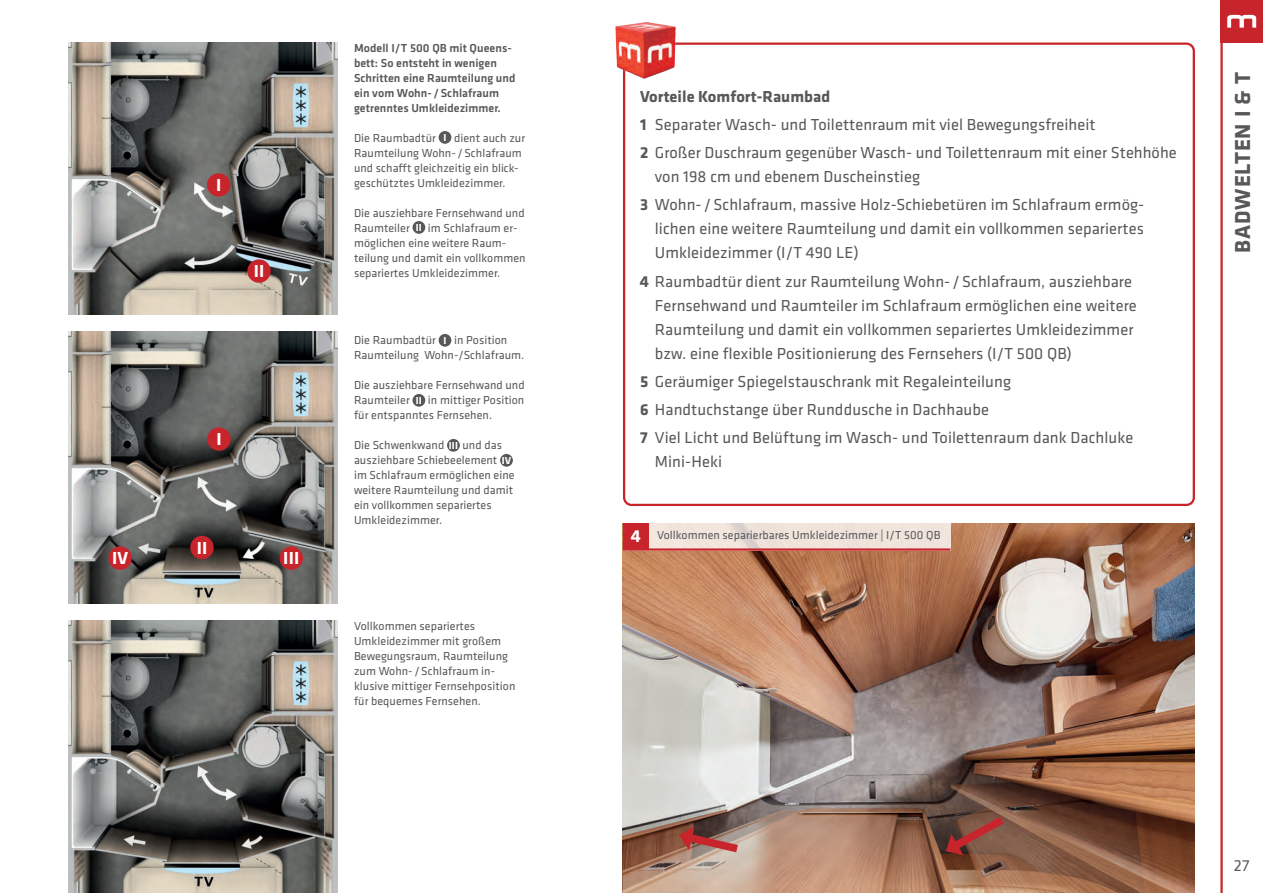
<style>
.page{position:relative;width:1263px;height:893px;background:#fff}
.page>*{position:absolute;margin:0;border:0;box-sizing:border-box;transform-origin:0 0}
.t1{font:700 22.5px "Klavika Basic";letter-spacing:.04em;color:#57585a}
.Klavika_Headline_24p{font:700 18px "Klavika Basic";letter-spacing:.01em;color:#fff}
.Klavika_Copy_Bold_11{font:16.5px/24px "Klavika Basic";letter-spacing:.005em;color:#57585a}
.Klavika_Copy_Bold_11-2{font:700 16.5px "Klavika Basic";color:#57585a}
.Klavika_BU_8pt_ZAB12{font:12px/15px "Klavika Basic";letter-spacing:.005em;color:#57585a}
.Klavika_BU_8pt_ZAB12-2{font:500 12px/15px "Klavika Basic";letter-spacing:.005em;color:#57585a}
.s1{font-weight:700}
</style>
<div class="page">
<hr style="left:1220px;top:0;width:3px;height:893px;background:#c8242b">
<div style="left:1220px;top:0;width:43px;height:43px;background:#c8242b"></div>
<svg style="left:1227px;top:15px;width:29px;height:13px"></svg>
<img style="left:623px;top:523px;width:572px;height:370px">
<div style="left:623px;top:43px;width:572px;height:463px;border:2px solid #c8242b;border-radius:7px"></div>
<img style="left:615px;top:22px;width:64px;height:59px">
<div style="left:623px;top:523px;width:327px;height:28px;background:#f1e4db"></div>
<hr style="left:623px;top:548px;width:327px;height:3px;background:#c8242b">
<div style="left:623px;top:523px;width:25px;height:26px;background:#c8242b"></div>
<img style="left:68px;top:43px;width:269px;height:272px">
<div style="left:207px;top:173px;width:23px;height:24px;background:#c8242b;border-radius:50%"></div>
<div style="left:247px;top:259px;width:24px;height:24px;background:#c8242b;border-radius:50%"></div>
<img style="left:68px;top:332px;width:269px;height:272px">
<div style="left:207px;top:427px;width:24px;height:24px;background:#c8242b;border-radius:50%"></div>
<div style="left:190px;top:536px;width:24px;height:23px;background:#c8242b;border-radius:50%"></div>
<div style="left:280px;top:546px;width:23px;height:24px;background:#c8242b;border-radius:50%"></div>
<div style="left:108px;top:546px;width:24px;height:24px;background:#c8242b;border-radius:50%"></div>
<img style="left:68px;top:621px;width:269px;height:272px">
<svg style="left:943px;top:810px;width:69px;height:47px;background:#7e483d"></svg>
<svg style="left:678px;top:826px;width:68px;height:32px;background:#a36d65"></svg>
<div style="left:439px;top:131px;width:12px;height:13px;background:#57585a;border-radius:50%"></div>
<svg style="left:412px;top:221px;width:13px;height:13px"></svg>
<div style="left:439px;top:334px;width:12px;height:13px;background:#57585a;border-radius:50%"></div>
<div style="left:412px;top:394px;width:13px;height:13px;background:#57585a;border-radius:50%"></div>
<svg style="left:447px;top:439px;width:13px;height:13px"></svg>
<svg style="left:500px;top:454px;width:13px;height:13px"></svg>
<svg style="left:417px;top:224px;width:4px;height:7px"></svg>
<svg style="left:450px;top:442px;width:7px;height:7px"></svg>
<svg style="left:503px;top:457px;width:8px;height:7px"></svg>
<p class="Klavika_Headline_24p" style="left:216px;top:172px;width:7px">I</p>
<p class="Klavika_Headline_24p" style="left:254px;top:258px;width:12px">II</p>
<p class="Klavika_Headline_24p" style="left:216px;top:426px;width:7px">I</p>
<p class="Klavika_Headline_24p" style="left:197px;top:535px;width:12px">II</p>
<p class="Klavika_Headline_24p" style="left:112px;top:545px;width:18px">IV</p>
<p class="Klavika_Headline_24p" style="left:283px;top:545px;width:18px">III</p>
<p class="Klavika_BU_8pt_ZAB12-2" style="left:354px;top:40px;width:163px">Modell I/T 500 QB mit Queens&shy;bett: So entsteht in wenigen<br>Schritten eine Raumteilung und ein vom Wohn- / Schlafraum getrenntes Umkleidezimmer.</p>
<p class="Klavika_BU_8pt_ZAB12" style="left:354px;top:130px;width:83px">Die Raumbadtür</p>
<p class="Klavika_BU_8pt_ZAB12" style="left:354px;top:130px;width:173px;text-indent:100px">dient auch zur<br>Raumteilung Wohn- / Schlafraum und schafft gleichzeitig ein blick&shy;geschütztes Umkleidezimmer.</p>
<p class="Klavika_BU_8pt_ZAB12" style="left:354px;top:205px;width:172px">Die ausziehbare Fernsehwand und<br>Raumteiler</p>
<p class="Klavika_BU_8pt_ZAB12" style="left:354px;top:220px;width:173px;text-indent:74px">im Schlafraum er&shy;möglichen eine weitere Raum&shy;teilung und damit ein vollkommen separiertes Umkleidezimmer.</p>
<p class="Klavika_BU_8pt_ZAB12" style="left:354px;top:333px;width:83px">Die Raumbadtür</p>
<p class="Klavika_BU_8pt_ZAB12" style="left:354px;top:333px;width:172px;text-indent:100px">in Position<br>Raumteilung Wohn-/Schlafraum.</p>
<p class="Klavika_BU_8pt_ZAB12" style="left:354px;top:378px;width:172px">Die ausziehbare Fernsehwand und<br>Raumteiler</p>
<p class="Klavika_BU_8pt_ZAB12" style="left:354px;top:393px;width:172px;text-indent:74px">in mittiger Position für entspanntes Fernsehen.</p>
<p class="Klavika_BU_8pt_ZAB12" style="left:354px;top:438px;width:92px">Die Schwenkwand</p>
<p class="Klavika_BU_8pt_ZAB12" style="left:354px;top:438px;width:149px;text-indent:108px">und das ausziehbare Schiebeelement</p>
<p class="Klavika_BU_8pt_ZAB12" style="left:354px;top:468px;width:162px">im Schlafraum ermöglichen eine weitere Raumteilung und damit ein vollkommen separiertes<br>Umkleidezimmer.</p>
<p class="Klavika_BU_8pt_ZAB12" style="left:354px;top:618px;width:163px">Vollkommen separiertes<br>Umkleidezimmer mit großem<br>Bewegungsraum, Raumteilung zum Wohn- / Schlafraum in&shy;klusive mittiger Fernsehposition für bequemes Fernsehen.</p>
<p class="Klavika_Copy_Bold_11-2" style="left:640px;top:84px;width:192px">Vorteile Komfort-Raumbad</p>
<p class="Klavika_Copy_Bold_11" style="left:640px;top:112px;width:457px"><span class="s1">1</span> Separater Wasch- und Toilettenraum mit viel Bewegungsfreiheit</p>
<p class="Klavika_Copy_Bold_11" style="left:655px;top:140px;width:523px;text-indent:-15px"><span class="s1">2</span> Großer Duschraum gegenüber Wasch- und Toilettenraum mit einer Stehhöhe von 198 cm und ebenem Duscheinstieg</p>
<p class="Klavika_Copy_Bold_11" style="left:655px;top:192px;width:491px;text-align:justify;text-indent:-15px"><span class="s1">3</span> Wohn- / Schlafraum, massive Holz-Schiebetüren im Schlafraum ermög&shy;lichen eine weitere Raumteilung und damit ein vollkommen separiertes Umkleidezimmer (I/T 490 LE)</p>
<p class="Klavika_Copy_Bold_11" style="left:655px;top:269px;width:483px;text-indent:-15px"><span class="s1">4</span> Raumbadtür dient zur Raumteilung Wohn- / Schlafraum, ausziehbare Fernsehwand und Raumteiler im Schlafraum ermöglichen eine weitere Raumteilung und damit ein vollkommen separiertes Umkleidezimmer bzw. eine flexible Positionierung des Fernsehers (I/T 500 QB)</p>
<p class="Klavika_Copy_Bold_11" style="left:640px;top:369px;width:373px"><span class="s1">5</span> Geräumiger Spiegelstauschrank mit Regaleinteilung</p>
<p class="Klavika_Copy_Bold_11" style="left:640px;top:397px;width:350px"><span class="s1">6</span> Handtuchstange über Runddusche in Dachhaube</p>
<p class="Klavika_Copy_Bold_11" style="left:655px;top:425px;width:480px;text-indent:-15px"><span class="s1">7</span> Viel Licht und Belüftung im Wasch- und Toilettenraum dank Dachluke<br>Mini-Heki</p>
<p class="Klavika_Headline_24p" style="left:631px;top:523px;width:12px">4</p>
<p class="Klavika_BU_8pt_ZAB12" style="left:657px;top:528px;width:285px">Vollkommen separierbares Umkleidezimmer | I/T 500 QB</p>
<p class="t1" style="left:1226px;top:253px;width:182px;rotate:-90deg">BADWELTEN I &amp; T</p>
<h3 class="Klavika_Copy_Bold_11" style="left:1234px;top:853px;width:17px">27</h3>
</div>
